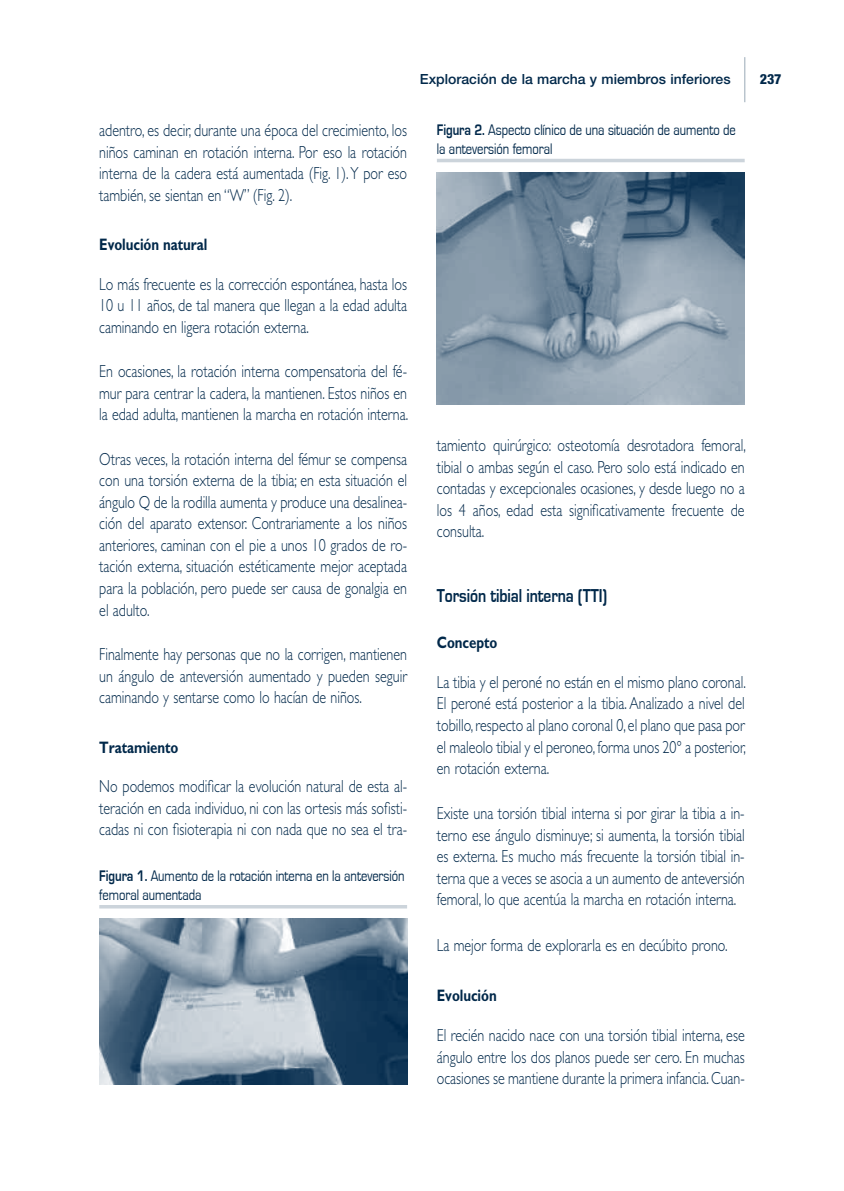
<style>
.page{position:relative;width:844px;height:1191px;background:#fff}
.page>*{position:absolute;margin:0;border:0;box-sizing:border-box;transform-origin:0 0}
.t1{font:700 19.25px "Eurostile";letter-spacing:-.005em;color:#00284a;scale:.8 1}
.t2{font:300 17.5px/21.5px "Gill Sans Std";color:#00284a;text-align:justify;scale:.8 1}
.t3{font:700 16.62px "Gill Sans Std";letter-spacing:-.005em;color:#00284a;scale:.8 1}
.t4{font:15.75px/19.2px "Eurostile";letter-spacing:-.005em;color:#00284a;scale:.8 1}
.t5{font:500 14px "Helvetica Neue LT Std";color:#00284a}
.t6{font:800 condensed 14px "Helvetica Neue LT Std";color:#00284a}
.s1{font-weight:700}
</style>
<div class="page">
<hr style="left:744px;top:57px;width:1px;height:45px;background:#99a9b7">
<hr style="left:99px;top:905px;width:308px;height:3px;background:#ccd4db">
<img style="left:99px;top:919px;width:308px;height:165px">
<hr style="left:437px;top:159px;width:307px;height:3px;background:#ccd4db">
<img style="left:437px;top:172px;width:307px;height:232px">
<p class="t5" style="left:420px;top:71px;width:312px">Exploración de la marcha y miembros inferiores</p>
<p class="t6" style="left:759px;top:71px;width:23px">237</p>
<p class="t2" style="left:99px;top:120px;width:386px">adentro, es decir, durante una época del crecimiento, los niños caminan en rotación interna. Por eso la rotación interna de la cadera está aumentada (Fig. 1). Y por eso también, se sientan en “W” (Fig. 2).</p>
<p class="t3" style="left:99px;top:235px;width:136px">Evolución natural</p>
<p class="t2" style="left:99px;top:273px;width:386px">Lo más frecuente es la corrección espontánea, hasta los 10 u 11 años, de tal manera que llegan a la edad adulta caminando en ligera rotación externa.</p>
<p class="t2" style="left:99px;top:361px;width:387px">En ocasiones, la rotación interna compensatoria del fé&shy;mur para centrar la cadera, la mantienen. Estos niños en la edad adulta, mantienen la marcha en rotación interna.</p>
<p class="t2" style="left:99px;top:448px;width:386px">Otras veces, la rotación interna del fémur se compensa con una torsión externa de la tibia; en esta situación el ángulo Q de la rodilla aumenta y produce una desalinea&shy;ción del aparato extensor. Contrariamente a los niños anteriores, caminan con el pie a unos 10 grados de ro&shy;tación externa, situación estéticamente mejor aceptada para la población, pero puede ser causa de gonalgia en el adulto.</p>
<p class="t2" style="left:99px;top:643px;width:386px">Finalmente hay personas que no la corrigen, mantienen un ángulo de anteversión aumentado y pueden seguir caminando y sentarse como lo hacían de niños.</p>
<p class="t3" style="left:99px;top:737px;width:100px">Tratamiento</p>
<p class="t2" style="left:99px;top:775px;width:386px">No podemos modificar la evolución natural de esta al&shy;teración en cada individuo, ni con las ortesis más sofisti&shy;cadas ni con fisioterapia ni con nada que no sea el tra-</p>
<p class="t4" style="left:99px;top:866px;width:383px"><span class="s1">Figura 1.</span> Aumento de la rotación interna en la anteversión femoral aumentada</p>
<p class="t4" style="left:437px;top:120px;width:375px"><span class="s1">Figura 2.</span> Aspecto clínico de una situación de aumento de la anteversión femoral</p>
<p class="t2" style="left:437px;top:435px;width:387px">tamiento quirúrgico: osteotomía desrotadora femoral, tibial o ambas según el caso. Pero solo está indicado en contadas y excepcionales ocasiones, y desde luego no a los 4 años, edad esta significativamente frecuente de consulta.</p>
<p class="t1" style="left:437px;top:585px;width:214px">Torsión tibial interna (TTI)</p>
<p class="t3" style="left:437px;top:632px;width:77px">Concepto</p>
<p class="t2" style="left:437px;top:671px;width:387px">La tibia y el peroné no están en el mismo plano coronal.<br>El peroné está posterior a la tibia. Analizado a nivel del tobillo, respecto al plano coronal 0, el plano que pasa por el maleolo tibial y el peroneo, forma unos 20° a posterior, en rotación externa.</p>
<p class="t2" style="left:437px;top:803px;width:386px">Existe una torsión tibial interna si por girar la tibia a in&shy;terno ese ángulo disminuye; si aumenta, la torsión tibial es externa. Es mucho más frecuente la torsión tibial in&shy;terna que a veces se asocia a un aumento de anteversión femoral, lo que acentúa la marcha en rotación interna.</p>
<p class="t2" style="left:437px;top:934px;width:365px">La mejor forma de explorarla es en decúbito prono.</p>
<p class="t3" style="left:437px;top:985px;width:76px">Evolución</p>
<p class="t2" style="left:437px;top:1024px;width:386px">El recién nacido nace con una torsión tibial interna, ese ángulo entre los dos planos puede ser cero. En muchas ocasiones se mantiene durante la primera infancia. Cuan-</p>
</div>
